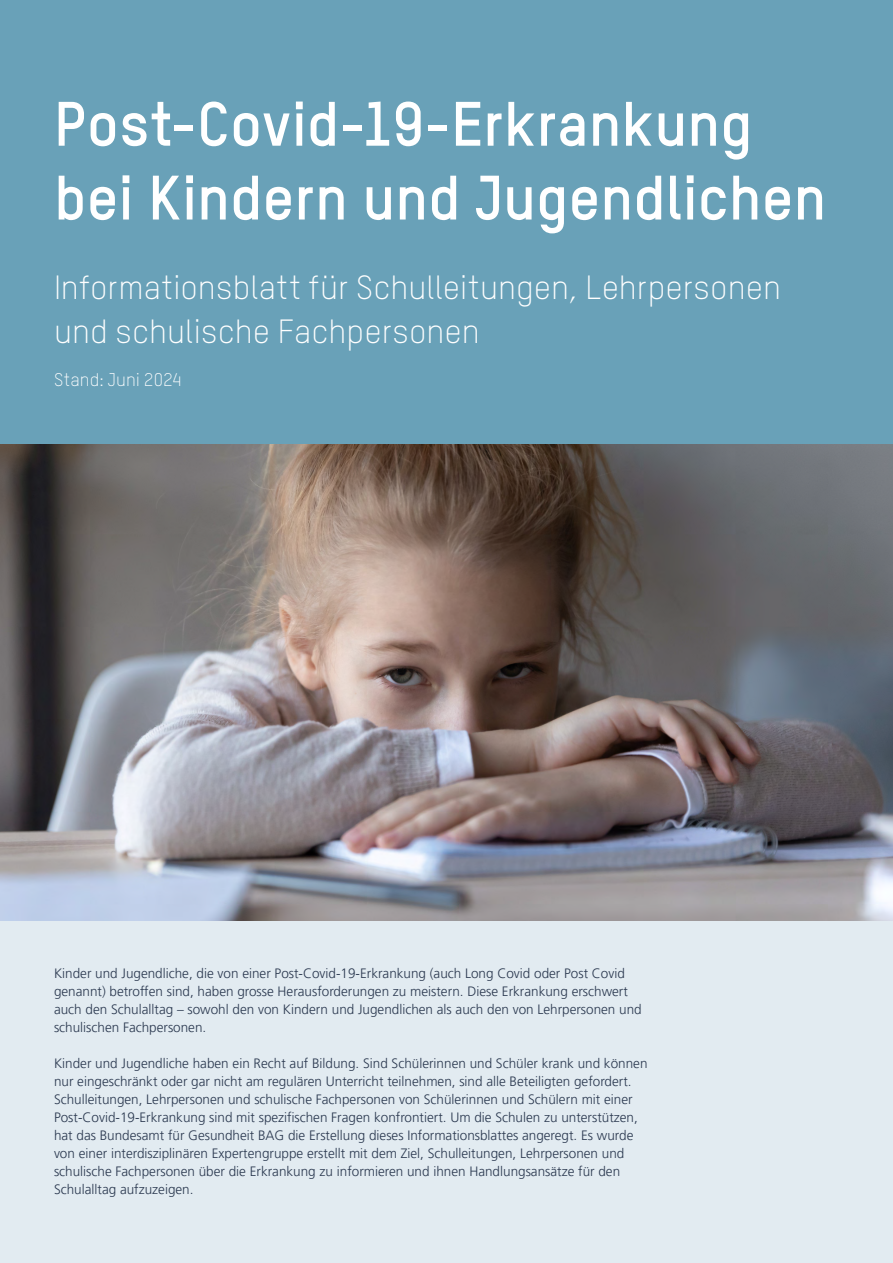
<style>
.page{position:relative;width:893px;height:1263px;background:#fff}
.page>*{position:absolute;margin:0;border:0;box-sizing:border-box;transform-origin:0 0}
.t1{font:700 61.5px/73.8px "TSTAR";letter-spacing:-.005em;color:#fff}
.t2{font:300 33px/43.5px "TSTAR";color:#fff}
.t3{font:300 18px "TSTAR";letter-spacing:.005em;color:#fff}
.t4{font:300 13.5px/18px "Frutiger LT Pro";color:#2a384f}
</style>
<div class="page">
<div style="left:0;top:0;width:893px;height:884px;background:#69a1b8"></div>
<div style="left:0;top:584px;width:893px;height:679px;background:#e2ebf1"></div>
<img style="left:0;top:444px;width:893px;height:477px">
<p class="t1" style="left:54px;top:85px;width:774px">Post-Covid-19-Erkrankung bei Kindern und Jugendlichen</p>
<p class="t2" style="left:54px;top:265px;width:728px">Informationsblatt für Schulleitungen, Lehrpersonen und schulische Fachpersonen</p>
<p class="t3" style="left:54px;top:369px;width:129px">Stand: Juni 2024</p>
<p class="t4" style="left:54px;top:965px;width:589px">Kinder und Jugendliche, die von einer Post-Covid-19-Erkrankung (auch Long Covid oder Post Covid genannt) betroffen sind, haben grosse Herausforderungen zu meistern. Diese Erkrankung erschwert auch den Schulalltag – sowohl den von Kindern und Jugendlichen als auch den von Lehrpersonen und schulischen Fachpersonen.</p>
<p class="t4" style="left:54px;top:1055px;width:595px">Kinder und Jugendliche haben ein Recht auf Bildung. Sind Schülerinnen und Schüler krank und können nur eingeschränkt oder gar nicht am regulären Unterricht teilnehmen, sind alle Beteiligten gefordert.<br>Schulleitungen, Lehrpersonen und schulische Fachpersonen von Schülerinnen und Schülern mit einer Post-Covid-19-Erkrankung sind mit spezifischen Fragen konfrontiert. Um die Schulen zu unterstützen, hat das Bundesamt für Gesundheit BAG die Erstellung dieses Informationsblattes angeregt. Es wurde von einer interdisziplinären Expertengruppe erstellt mit dem Ziel, Schulleitungen, Lehrpersonen und schulische Fachpersonen über die Erkrankung zu informieren und ihnen Handlungsansätze für den Schulalltag aufzuzeigen.</p>
</div>
